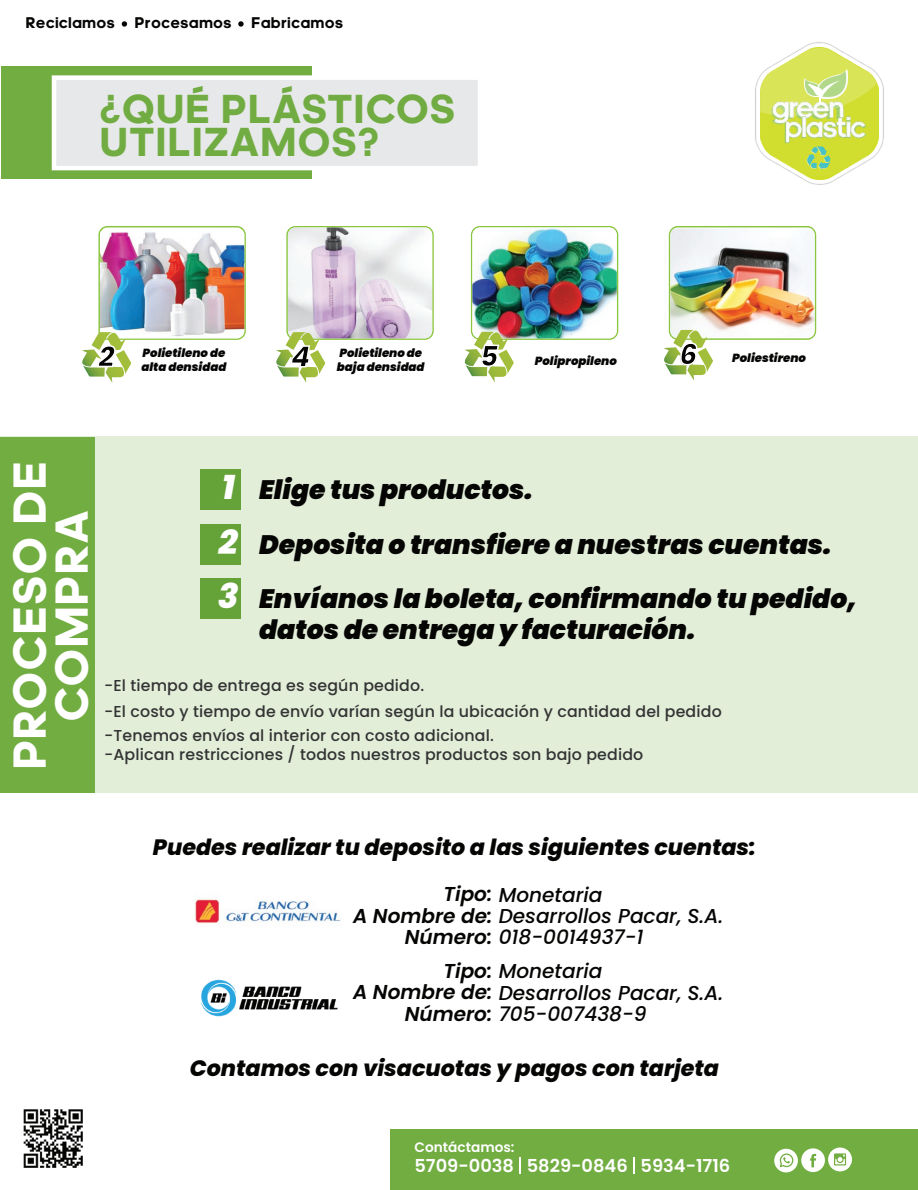
<style>
.page{position:relative;width:918px;height:1190px;background:#fff}
.page>*{position:absolute;margin:0;border:0;box-sizing:border-box;transform-origin:0 0}
.t1{font:700 46.95px/42px "adineue PRO";letter-spacing:.05em;color:#fff;text-align:center}
.t2{font:700 41.1px/32.8px "adineue PRO";letter-spacing:.05em;color:#71ac42}
.t3{font:italic 800 34.2px/54.3px "Poppins";color:#fff;text-align:justify}
.t4{font:700 29.1px "adineue PRO";letter-spacing:-.025em;color:#9bcd66}
.t5{font:italic 800 28.8px "Poppins";color:#050504}
.t6{font:700 28.5px "adineue PRO";letter-spacing:-.025em;color:#9bcd66}
.t7{font:italic 900 26.7px/54.3px "Poppins";color:#050504}
.t8{font:italic 800 22.2px "Poppins";color:#050504}
.t9{font:italic 500 20.1px "Poppins";color:#050504}
.t10{font:600 17.85px "Poppins";color:#fff}
.t11{font:500 15.75px/18.9px "Poppins";letter-spacing:.01em;color:#323333}
.t12{font:700 15.75px "adineue PRO";letter-spacing:.05em;color:#050604}
.t13{font:600 13.65px "Poppins";color:#fff}
.t14{font:italic 900 11.7px/13.8px "Poppins";color:#050504}
.s1{font-weight:600}
</style>
<div class="page">
<div style="left:286px;top:226px;width:148px;height:114px;border:3px solid #8bc640;border-radius:8px"></div>
<img style="left:288px;top:227px;width:144px;height:111px">
<div style="left:471px;top:226px;width:147px;height:114px;border:3px solid #8bc640;border-radius:8px"></div>
<img style="left:472px;top:227px;width:145px;height:111px">
<div style="left:669px;top:226px;width:147px;height:114px;border:3px solid #8bc640;border-radius:8px"></div>
<img style="left:670px;top:228px;width:145px;height:109px">
<div style="left:0;top:436px;width:918px;height:356px;background:#e3eed9"></div>
<svg style="left:122px;top:21px;width:5px;height:6px"></svg>
<svg style="left:238px;top:21px;width:6px;height:6px"></svg>
<div style="left:200px;top:469px;width:40px;height:41px;background:#65a238"></div>
<div style="left:200px;top:524px;width:40px;height:40px;background:#65a238"></div>
<div style="left:200px;top:578px;width:40px;height:40px;background:#65a238"></div>
<div style="left:390px;top:1130px;width:528px;height:60px;background:#72ad42"></div>
<svg style="left:519px;top:1157px;width:1px;height:16px"></svg>
<svg style="left:633px;top:1157px;width:1px;height:16px"></svg>
<img style="left:23px;top:1109px;width:60px;height:59px">
<svg style="left:774px;top:1147px;width:78px;height:25px"></svg>
<svg style="left:276px;top:332px;width:49px;height:51px"></svg>
<svg style="left:664px;top:330px;width:49px;height:50px"></svg>
<svg style="left:464px;top:332px;width:50px;height:50px"></svg>
<div style="left:2px;top:67px;width:310px;height:112px;background:#72ad42"></div>
<div style="left:52px;top:75px;width:430px;height:95px;background:#e7e8e9;border:4px solid #fff"></div>
<div style="left:0;top:436px;width:94px;height:356px;background:#72ad42"></div>
<img style="left:195px;top:899px;width:146px;height:25px">
<img style="left:201px;top:979px;width:137px;height:38px">
<img style="left:802px;top:42px;width:82px;height:143px">
<img style="left:797px;top:176px;width:81px;height:3px">
<svg style="left:755px;top:48px;width:128px;height:128px"></svg>
<div style="left:98px;top:226px;width:148px;height:114px;border:3px solid #8bc640;border-radius:8px"></div>
<div style="left:100px;top:227px;width:144px;height:111px;background:#fff;border-radius:8px"></div>
<img style="left:100px;top:231px;width:144px;height:107px">
<svg style="left:82px;top:332px;width:49px;height:51px"></svg>
<p class="t12" style="left:26px;top:14px;width:90px">Reciclamos</p>
<p class="t12" style="left:135px;top:14px;width:98px">Procesamos</p>
<p class="t12" style="left:252px;top:14px;width:93px">Fabricamos</p>
<h2 class="t2" style="left:100px;top:92px;width:356px">¿QUÉ PLÁSTICOS<br>UTILIZAMOS?</h2>
<h3 class="t6" style="left:771px;top:92px;width:72px">green</h3>
<h3 class="t4" style="left:784px;top:111px;width:84px">plastic</h3>
<h3 class="t5" style="left:98px;top:340px;width:18px">2</h3>
<h3 class="t5" style="left:480px;top:339px;width:20px">5</h3>
<h3 class="t5" style="left:679px;top:338px;width:20px">6</h3>
<h3 class="t5" style="left:291px;top:340px;width:21px">4</h3>
<p class="t14" style="left:142px;top:346px;width:86px">Polietileno de alta densidad</p>
<p class="t14" style="left:535px;top:354px;width:84px">Polipropileno</p>
<p class="t14" style="left:339px;top:346px;width:84px">Polietileno de</p>
<p class="t14" style="left:337px;top:360px;width:89px">baja densidad</p>
<p class="t14" style="left:732px;top:350px;width:75px">Poliestireno</p>
<h1 class="t1" style="left:8px;top:769px;width:309px;rotate:-90deg">PROCESO DE<br>COMPRA</h1>
<h3 class="t3" style="left:218px;top:460px;width:22px">1<br>2<br>3</h3>
<h3 class="t7" style="left:259px;top:463px;width:599px">Elige tus productos.<br>Deposita o transfiere a nuestras cuentas.<br>Envíanos la boleta, confirmando tu pedido,</h3>
<h3 class="t7" style="left:259px;top:603px;width:438px">datos de entrega y facturación.</h3>
<p class="t11" style="left:104px;top:675px;width:322px">-El tiempo de entrega es según pedido.</p>
<p class="t11" style="left:104px;top:726px;width:541px">-Tenemos envíos al interior con costo adicional.<br>-Aplican restricciones / todos nuestros productos son bajo pedido</p>
<p class="t11" style="left:104px;top:702px;width:619px">-El costo y tiempo de envío varían según la ubicación y cantidad del pedido</p>
<h3 class="t8" style="left:153px;top:834px;width:605px">Puedes realizar tu deposito a las siguientes cuentas:</h3>
<p class="t9" style="left:444px;top:882px;width:160px"><span class="s1">Tipo:</span> Monetaria</p>
<p class="t9" style="left:353px;top:904px;width:372px"><span class="s1">A Nombre de:</span> Desarrollos Pacar, S.A.</p>
<p class="t9" style="left:405px;top:925px;width:240px"><span class="s1">Número:</span> 018-0014937-1</p>
<p class="t9" style="left:444px;top:959px;width:160px"><span class="s1">Tipo:</span> Monetaria</p>
<p class="t9" style="left:353px;top:981px;width:372px"><span class="s1">A Nombre de:</span> Desarrollos Pacar, S.A.</p>
<p class="t9" style="left:405px;top:1002px;width:243px"><span class="s1">Número:</span> 705-007438-9</p>
<h3 class="t8" style="left:190px;top:1055px;width:531px">Contamos con visacuotas y pagos con tarjeta</h3>
<p class="t13" style="left:415px;top:1139px;width:101px">Contáctamos:</p>
<p class="t10" style="left:414px;top:1155px;width:317px">5709-0038 5829-0846 5934-1716</p>
</div>
